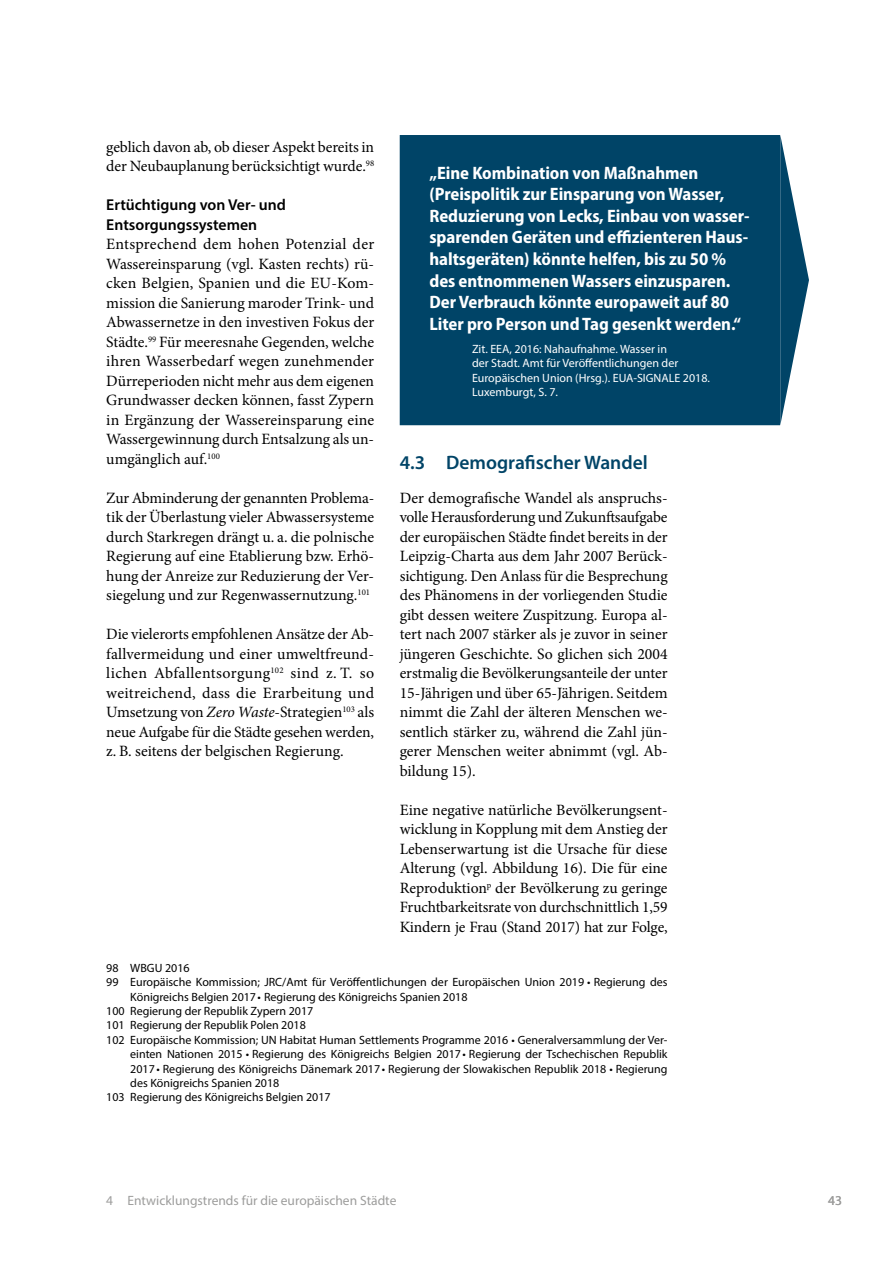
<style>
.page{position:relative;width:893px;height:1263px;background:#fff}
.page>*{position:absolute;margin:0;border:0;box-sizing:border-box;transform-origin:0 0}
.H2_Ueberschrift{font:600 19.5px "Myriad Pro";color:#004467}
.P_Zitat_deutsch{font:700 semi-condensed 18px/21.6px "Myriad Pro";letter-spacing:-.005em;color:#fff}
.P_Text_deutsch{font:15.75px/19.5px "Minion Pro";letter-spacing:-.005em;color:#000;text-align:justify}
.P_Text_nach_H4_H5{font:15.75px/19.5px "Minion Pro";letter-spacing:-.005em;color:#000;text-align:justify}
.H4_Ueberschrift_B{font:600 15.75px/19.5px "Myriad Pro";color:#000}
.t1{font:13.5px "Myriad Pro";color:#9d9d9c}
.P_Fussnotentext{font:12px/14.4px "Myriad Pro";color:#000}
.P_Zitat_Quelle_Deuts{font:12px/14.4px "Myriad Pro";color:#fff}
.s1{font-style:italic}
</style>
<div class="page">
<div style="left:400px;top:135px;width:409px;height:290px;background:#004467"></div>
<p class="P_Text_deutsch" style="left:106px;top:137px;width:269px">geblich davon ab, ob dieser Aspekt bereits in der Neubauplanung berücksichtigt wurde.<sup>98</sup></p>
<h4 class="H4_Ueberschrift_B" style="left:106px;top:195px;width:181px">Ertüchtigung von Ver- und<br>Entsorgungssystemen</h4>
<p class="P_Text_nach_H4_H5" style="left:106px;top:234px;width:269px">Entsprechend dem hohen Potenzial der Wassereinsparung (vgl. Kasten rechts) rü&shy;cken Belgien, Spanien und die EU-Kom&shy;mission die Sanierung maroder Trink- und Abwassernetze in den investiven Fokus der Städte.<sup>99</sup> Für meeresnahe Gegenden, welche ihren Wasserbedarf wegen zunehmender Dürreperioden nicht mehr aus dem eigenen Grundwasser decken können, fasst Zypern in Ergänzung der Wassereinsparung eine Wassergewinnung durch Entsalzung als un&shy;umgänglich auf.<sup>100</sup></p>
<p class="P_Text_deutsch" style="left:106px;top:488px;width:269px">Zur Abminderung der genannten Problema&shy;tik der Überlastung vieler Abwassersysteme durch Starkregen drängt u. a. die polnische Regierung auf eine Etablierung bzw. Erhö&shy;hung der Anreize zur Reduzierung der Ver&shy;siegelung und zur Regenwassernutzung.<sup>101</sup></p>
<p class="P_Text_deutsch" style="left:106px;top:624px;width:269px;text-align:left">Die vielerorts empfohlenen Ansätze der Ab&shy;fallvermeidung und einer umweltfreund&shy;lichen Abfallentsorgung<sup>102</sup> sind z. T. so weitreichend, dass die Erarbeitung und Umsetzung von <span class="s1">Zero Waste</span>-Strategien<sup>103</sup> als neue Aufgabe für die Städte gesehen werden, z. B. seitens der belgischen Regierung.</p>
<p class="P_Zitat_deutsch" style="left:429px;top:161px;width:322px">„Eine Kombination von Maßnahmen (Preispolitik zur Einsparung von Wasser, Reduzierung von Lecks, Einbau von wasser&shy;sparenden Geräten und effizienteren Haus&shy;haltsgeräten) könnte helfen, bis zu 50 % des entnommenen Wassers einzusparen.<br>Der Verbrauch könnte europaweit auf 80<br>Liter pro Person und Tag gesenkt werden.“</p>
<p class="P_Zitat_Quelle_Deuts" style="left:472px;top:341px;width:239px">Zit. EEA, 2016: Nahaufnahme. Wasser in<br>der Stadt. Amt für Veröffentlichungen der Europäischen Union (Hrsg.). EUA-SIGNALE 2018.<br>Luxemburgt, S. 7.</p>
<h2 class="H2_Ueberschrift" style="left:400px;top:450px;width:250px">4.3 Demografischer Wandel</h2>
<p class="P_Text_deutsch" style="left:400px;top:488px;width:269px">Der demografische Wandel als anspruchs&shy;volle Herausforderung und Zukunftsaufgabe der europäischen Städte findet bereits in der Leipzig-Charta aus dem Jahr 2007 Berück&shy;sichtigung. Den Anlass für die Besprechung des Phänomens in der vorliegenden Studie gibt dessen weitere Zuspitzung. Europa al&shy;tert nach 2007 stärker als je zuvor in seiner jüngeren Geschichte. So glichen sich 2004 erstmalig die Bevölkerungsanteile der unter 15-Jährigen und über 65-Jährigen. Seitdem nimmt die Zahl der älteren Menschen we&shy;sentlich stärker zu, während die Zahl jün&shy;gerer Menschen weiter abnimmt (vgl. Ab&shy;bildung 15).</p>
<p class="P_Text_deutsch" style="left:400px;top:800px;width:269px">Eine negative natürliche Bevölkerungsent&shy;wicklung in Kopplung mit dem Anstieg der Lebenserwartung ist die Ursache für diese Alterung (vgl. Abbildung 16). Die für eine Reproduktion<sup>p</sup> der Bevölkerung zu geringe Fruchtbarkeitsrate von durchschnittlich 1,59<br>Kindern je Frau (Stand 2017) hat zur Folge,</p>
<p class="P_Fussnotentext" style="left:106px;top:960px;width:85px">98 WBGU 2016</p>
<p class="P_Fussnotentext" style="left:130px;top:975px;width:539px;text-indent:-24px">99 Europäische Kommission; JRC/Amt für Veröffentlichungen der Europäischen Union 2019 • Regierung des<br>Königreichs Belgien 2017• Regierung des Königreichs Spanien 2018</p>
<p class="P_Fussnotentext" style="left:106px;top:1003px;width:209px">100 Regierung der Republik Zypern 2017</p>
<p class="P_Fussnotentext" style="left:106px;top:1018px;width:201px">101 Regierung der Republik Polen 2018</p>
<p class="P_Fussnotentext" style="left:130px;top:1032px;width:539px;text-align:justify;text-indent:-24px">102 Europäische Kommission; UN Habitat Human Settlements Programme 2016 • Generalversammlung der Ver&shy;einten Nationen 2015 • Regierung des Königreichs Belgien 2017• Regierung der Tschechischen Republik 2017• Regierung des Königreichs Dänemark 2017• Regierung der Slowakischen Republik 2018 • Regierung des Königreichs Spanien 2018</p>
<p class="P_Fussnotentext" style="left:106px;top:1090px;width:226px">103 Regierung des Königreichs Belgien 2017</p>
<p class="t1" style="left:106px;top:1192px;width:292px">4 Entwicklungstrends für die europäischen Städte</p>
<p class="t1" style="left:828px;top:1192px;width:15px">43</p>
</div>
